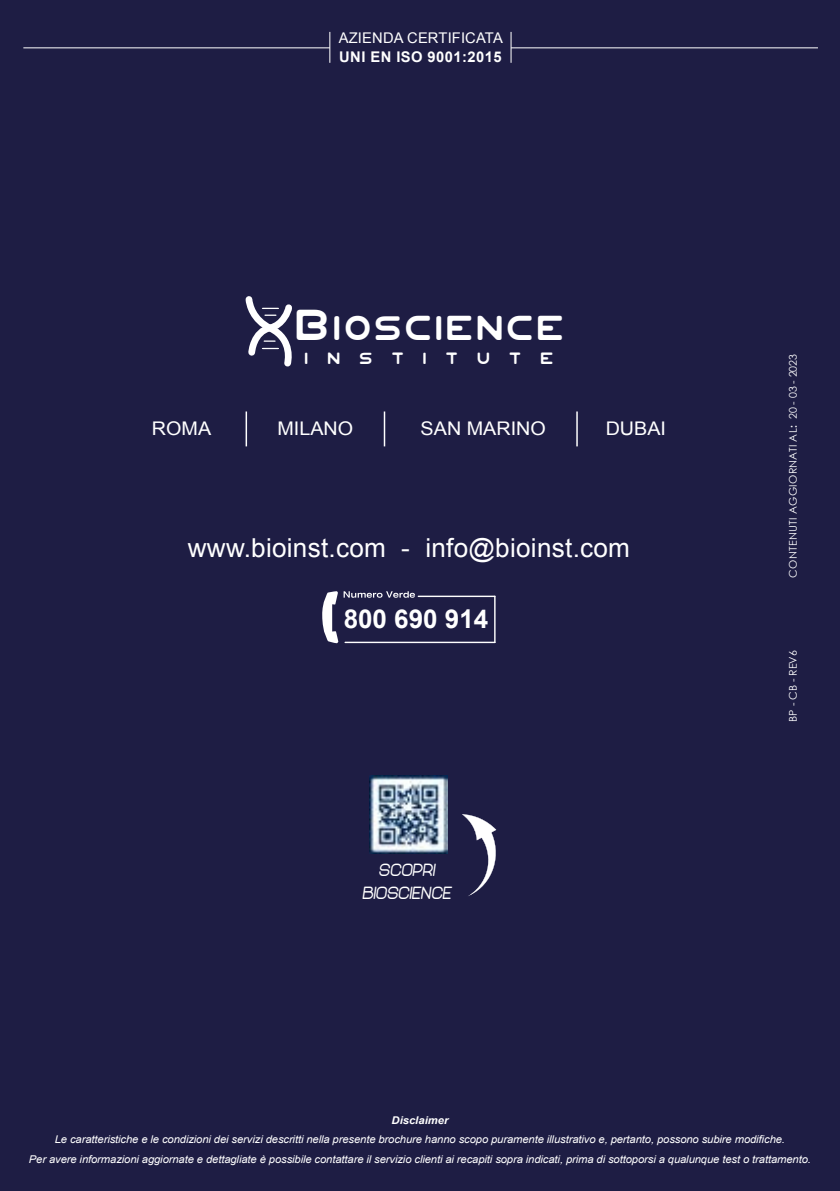
<style>
.page{position:relative;width:840px;height:1191px;background:#fff}
.page>*{position:absolute;margin:0;border:0;box-sizing:border-box;transform-origin:0 0}
.t1{font:35.2px "Planet N";letter-spacing:-.08em;color:#fff}
.t2{font:26.2px "Arial";letter-spacing:.01em;color:#fff}
.t3{font:700 26px "Arial";color:#fff}
.t4{font:18.8px "Arial";color:#fff;scale:1.05 1}
.t5{font:italic 800 18px/23.4px "Abandoned";letter-spacing:.01em;color:#fff;text-align:center}
.t6{font:16.8px "Planet N";letter-spacing:.98em;color:#fff}
.t7{font:14.8px "Arial";letter-spacing:.01em;color:#fff}
.t8{font:700 14.8px "Arial";letter-spacing:.03em;color:#fff}
.t9{font:italic 10.6px/19.2px "Arial";letter-spacing:-.01em;color:#fff;text-align:center;scale:1.05 1}
.t10{font:10.6px "Century Gothic";letter-spacing:.03em;color:#fff}
.t11{font:italic 700 10.6px "Arial";color:#fff;scale:1.05 1}
.s1{font-size:44px}
.s2{font-weight:700}
</style>
<div class="page">
<div style="left:0;top:0;width:839px;height:1191px;background:#1e1d44"></div>
<svg style="left:245px;top:296px;width:47px;height:71px"></svg>
<hr style="left:576px;top:411px;width:1px;height:35px;background:#fff">
<hr style="left:383px;top:411px;width:2px;height:35px;background:#fff">
<hr style="left:245px;top:411px;width:2px;height:35px;background:#fff">
<img style="left:369px;top:775px;width:78px;height:78px">
<svg style="left:462px;top:814px;width:35px;height:82px"></svg>
<hr style="left:345px;top:641px;width:149px;height:2px;background:#fff">
<hr style="left:418px;top:595px;width:76px;height:2px;background:#fff">
<hr style="left:494px;top:596px;width:1px;height:46px;background:#fff">
<svg style="left:322px;top:591px;width:93px;height:53px"></svg>
<hr style="left:510px;top:47px;width:307px;height:1px;background:#fff">
<hr style="left:510px;top:32px;width:1px;height:31px;background:#fff">
<hr style="left:23px;top:47px;width:306px;height:1px;background:#fff">
<hr style="left:329px;top:32px;width:1px;height:31px;background:#fff">
<h3 class="t7" style="left:338px;top:28px;width:165px">AZIENDA CERTIFICATA</h3>
<h3 class="t8" style="left:339px;top:47px;width:164px">UNI EN ISO 9001:2015</h3>
<h1 class="t1" style="left:296px;top:309px;width:276px"><span class="s1">B</span>IOSCIENCE</h1>
<h3 class="t6" style="left:305px;top:350px;width:253px">INSTITUTE</h3>
<h3 class="t4" style="left:152px;top:416px;width:58px">ROMA</h3>
<h3 class="t4" style="left:277px;top:416px;width:74px">MILANO</h3>
<h3 class="t4" style="left:420px;top:416px;width:121px">SAN MARINO</h3>
<h3 class="t4" style="left:605px;top:416px;width:59px">DUBAI</h3>
<h2 class="t2" style="left:188px;top:530px;width:443px">www.bioinst.com - info@bioinst.com</h2>
<h3 class="t3" style="left:343px;top:602px;width:146px">800 690 914</h3>
<h3 class="t5" style="left:362px;top:858px;width:91px">SCOPRI<br>BIOSCIENCE</h3>
<p class="t10" style="left:786px;top:577px;width:225px;rotate:-90deg">CONTENUTI AGGIORNATI AL<span class="s2">:</span> 20 - 03 - 2023</p>
<p class="t10" style="left:786px;top:721px;width:73px;rotate:-90deg">BP - CB - REV6</p>
<p class="t11" style="left:391px;top:1113px;width:56px">Disclaimer</p>
<p class="t9" style="left:29px;top:1130px;width:746px">Le caratteristiche e le condizioni dei servizi descritti nella presente brochure hanno scopo puramente illustrativo e, pertanto, possono subire modifiche.<br>Per avere informazioni aggiornate e dettagliate è possibile contattare il servizio clienti ai recapiti sopra indicati, prima di sottoporsi a qualunque test o trattamento.</p>
</div>
